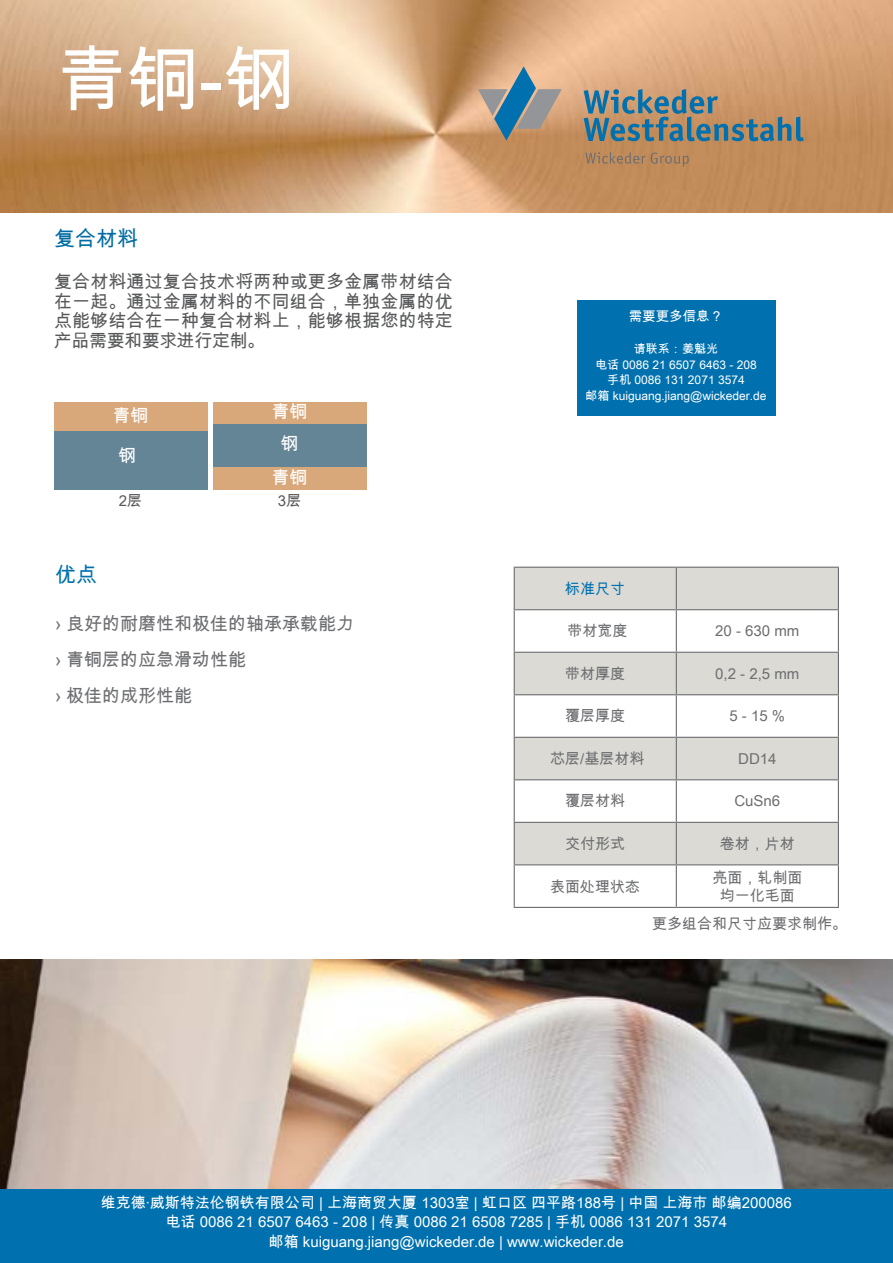
<style>
.page{position:relative;width:893px;height:1263px;background:#fff}
.page>*{position:absolute;margin:0;border:0;box-sizing:border-box;transform-origin:0 0}
.t1{font:72px "Arial Unicode MS";color:#fff}
.t2{font:21px "Arial Unicode MS";color:#006ca3}
.t3{font:21px "Arial Unicode MS";color:#0071ae}
.t4{font:18px/19.5px "Arial Unicode MS";letter-spacing:.005em;color:#58595b;text-align:justify}
.t5{font:18px/36px "Arial Unicode MS";color:#6d6e71}
.t6{font:18px/31.3px "Arial Unicode MS";color:#fff;text-align:center}
.t7{font:15px/19.5px "Arial Unicode MS";color:#fff;text-align:center}
.t8{font:15px/18px "Arial Unicode MS";color:#6d6e71;text-align:center}
.t9{font:15px "Arial Unicode MS";color:#58595b}
.t10{font:15px "Arial Unicode MS";color:#0071ae}
.t11{font:13.5px "Arial Unicode MS";color:#fff}
.t12{font:12px/15.6px "Arial Unicode MS";color:#fff;text-align:center}
</style>
<div class="page">
<img style="left:0;top:0;width:893px;height:212px">
<div style="left:54px;top:402px;width:153px;height:29px;background:#d8a87b"></div>
<div style="left:54px;top:431px;width:153px;height:59px;background:#648595"></div>
<div style="left:213px;top:402px;width:153px;height:22px;background:#d8a87b"></div>
<div style="left:213px;top:424px;width:153px;height:43px;background:#648595"></div>
<div style="left:213px;top:467px;width:153px;height:23px;background:#d8a87b"></div>
<svg style="left:584px;top:89px;width:220px;height:52px;background:#8b897c"></svg>
<svg style="left:585px;top:152px;width:104px;height:15px;background:#b0855e"></svg>
<svg style="left:478px;top:66px;width:84px;height:75px;background:#9f998d"></svg>
<img style="left:0;top:959px;width:893px;height:230px">
<div style="left:515px;top:568px;width:323px;height:41px;background:#dbdad4"></div>
<svg style="left:515px;top:610px;width:323px;height:297px"></svg>
<hr style="left:676px;top:567px;width:163px;height:1px;background:#6d6e71">
<hr style="left:838px;top:568px;width:1px;height:41px;background:#6d6e71">
<hr style="left:676px;top:609px;width:163px;height:1px;background:#6d6e71">
<hr style="left:838px;top:610px;width:1px;height:42px;background:#6d6e71">
<hr style="left:676px;top:652px;width:163px;height:1px;background:#6d6e71">
<hr style="left:838px;top:653px;width:1px;height:41px;background:#6d6e71">
<hr style="left:676px;top:694px;width:163px;height:1px;background:#6d6e71">
<hr style="left:838px;top:695px;width:1px;height:42px;background:#6d6e71">
<hr style="left:676px;top:737px;width:163px;height:1px;background:#6d6e71">
<hr style="left:838px;top:738px;width:1px;height:41px;background:#6d6e71">
<hr style="left:676px;top:779px;width:163px;height:1px;background:#6d6e71">
<hr style="left:838px;top:780px;width:1px;height:42px;background:#6d6e71">
<hr style="left:676px;top:822px;width:163px;height:1px;background:#6d6e71">
<hr style="left:838px;top:823px;width:1px;height:41px;background:#6d6e71">
<hr style="left:676px;top:864px;width:163px;height:1px;background:#6d6e71">
<hr style="left:838px;top:865px;width:1px;height:42px;background:#6d6e71">
<hr style="left:676px;top:907px;width:163px;height:1px;background:#6d6e71">
<hr style="left:514px;top:567px;width:162px;height:1px;background:#6d6e71">
<hr style="left:514px;top:568px;width:1px;height:41px;background:#6d6e71">
<hr style="left:676px;top:568px;width:1px;height:41px;background:#6d6e71">
<hr style="left:514px;top:609px;width:162px;height:1px;background:#6d6e71">
<hr style="left:514px;top:610px;width:1px;height:42px;background:#6d6e71">
<hr style="left:676px;top:610px;width:1px;height:42px;background:#6d6e71">
<hr style="left:514px;top:652px;width:162px;height:1px;background:#6d6e71">
<hr style="left:514px;top:653px;width:1px;height:41px;background:#6d6e71">
<hr style="left:676px;top:653px;width:1px;height:41px;background:#6d6e71">
<hr style="left:514px;top:694px;width:162px;height:1px;background:#6d6e71">
<hr style="left:514px;top:695px;width:1px;height:42px;background:#6d6e71">
<hr style="left:676px;top:695px;width:1px;height:42px;background:#6d6e71">
<hr style="left:514px;top:737px;width:162px;height:1px;background:#6d6e71">
<hr style="left:514px;top:738px;width:1px;height:41px;background:#6d6e71">
<hr style="left:676px;top:738px;width:1px;height:41px;background:#6d6e71">
<hr style="left:514px;top:779px;width:162px;height:1px;background:#6d6e71">
<hr style="left:514px;top:780px;width:1px;height:42px;background:#6d6e71">
<hr style="left:676px;top:780px;width:1px;height:42px;background:#6d6e71">
<hr style="left:514px;top:822px;width:162px;height:1px;background:#6d6e71">
<hr style="left:514px;top:823px;width:1px;height:41px;background:#6d6e71">
<hr style="left:676px;top:823px;width:1px;height:41px;background:#6d6e71">
<hr style="left:514px;top:864px;width:162px;height:1px;background:#6d6e71">
<hr style="left:514px;top:865px;width:1px;height:42px;background:#6d6e71">
<hr style="left:676px;top:865px;width:1px;height:42px;background:#6d6e71">
<hr style="left:514px;top:907px;width:162px;height:1px;background:#6d6e71">
<div style="left:577px;top:300px;width:198px;height:116px;background:#0071ae"></div>
<div style="left:0;top:1189px;width:893px;height:74px;background:#0071ae"></div>
<h1 class="t1" style="left:55px;top:28px;width:241px">青铜-钢</h1>
<h2 class="t2" style="left:54px;top:223px;width:85px">复合材料</h2>
<p class="t4" style="left:54px;top:272px;width:400px">复合材料通过复合技术将两种或更多金属带材结合在一起。通过金属材料的不同组合，单独金属的优点能够结合在一种复合材料上，能够根据您的特定产品需要和要求进行定制。</p>
<p class="t6" style="left:113px;top:399px;width:37px">青铜</p>
<p class="t6" style="left:118px;top:440px;width:19px">钢</p>
<p class="t6" style="left:272px;top:396px;width:37px">青铜钢</p>
<p class="t6" style="left:272px;top:461px;width:37px">青铜</p>
<p class="t9" style="left:119px;top:490px;width:25px">2层</p>
<p class="t9" style="left:278px;top:490px;width:25px">3层</p>
<h2 class="t3" style="left:55px;top:559px;width:43px">优点</h2>
<p class="t5" style="left:55px;top:605px;width:300px">› 良好的耐磨性和极佳的轴承承载能力› 青铜层的应急滑动性能<br>› 极佳的成形性能</p>
<p class="t11" style="left:629px;top:307px;width:96px">需要更多信息？</p>
<p class="t12" style="left:585px;top:341px;width:182px">请联系：姜魁光<br>电话 0086 21 6507 6463 - 208<br>手机 0086 131 2071 3574<br>邮箱 kuiguang.jiang@wickeder.de</p>
<p class="t10" style="left:565px;top:578px;width:61px">标准尺寸</p>
<p class="t8" style="left:567px;top:622px;width:61px">带材宽度</p>
<p class="t8" style="left:715px;top:622px;width:86px">20 - 630 mm</p>
<p class="t8" style="left:565px;top:664px;width:61px">带材厚度</p>
<p class="t8" style="left:715px;top:664px;width:86px">0,2 - 2,5 mm</p>
<p class="t8" style="left:565px;top:707px;width:61px">覆层厚度</p>
<p class="t8" style="left:729px;top:707px;width:57px">5-15%</p>
<p class="t8" style="left:550px;top:749px;width:96px">芯层/基层材料</p>
<p class="t8" style="left:738px;top:749px;width:40px">DD14</p>
<p class="t8" style="left:565px;top:792px;width:61px">覆层材料</p>
<p class="t8" style="left:734px;top:792px;width:47px">CuSn6</p>
<p class="t8" style="left:565px;top:834px;width:61px">交付形式</p>
<p class="t8" style="left:720px;top:834px;width:76px">卷材，片材</p>
<p class="t8" style="left:550px;top:877px;width:91px">表面处理状态</p>
<p class="t8" style="left:712px;top:868px;width:91px">亮面，轧制面均一化毛面</p>
<p class="t8" style="left:652px;top:915px;width:196px">更多组合和尺寸应要求制作。</p>
<p class="t7" style="left:101px;top:1192px;width:692px">维克德·威斯特法伦钢铁有限公司 | 上海商贸大厦 1303室 | 虹口区四平路188号 | 中国上海市邮编200086电话 0086 21 6507 6463 - 208 | 传真 0086 21 6508 7285 | 手机 0086 131 2071 3574<br>邮箱 kuiguang.jiang@wickeder.de | www.wickeder.de</p>
</div>
